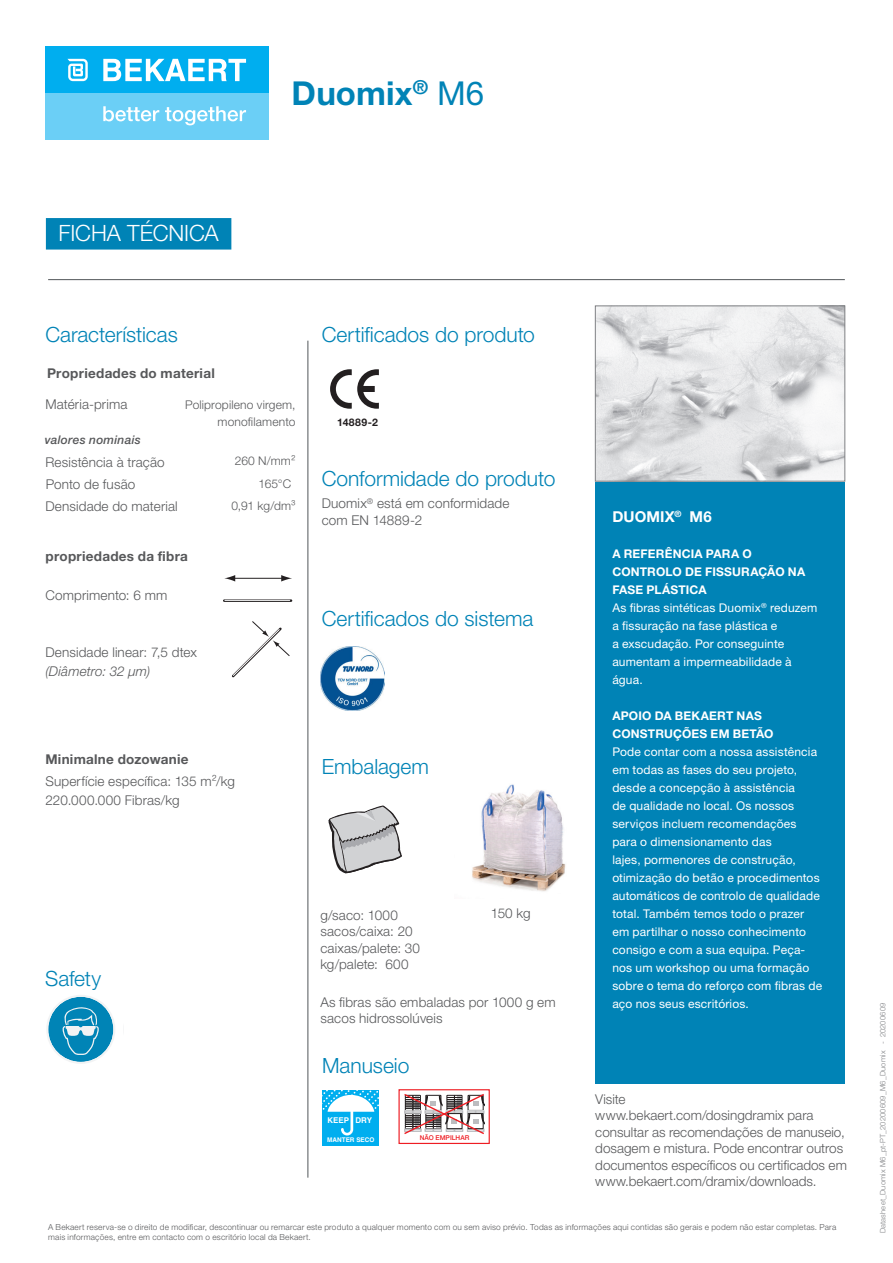
<style>
.page{position:relative;width:893px;height:1263px;background:#fff}
.page>*{position:absolute;margin:0;border:0;box-sizing:border-box;transform-origin:0 0}
.t1{font:700 33px "Helvetica Neue LTW1 G";letter-spacing:.005em;color:#0083b6}
.t2{font:300 22.5px "Helvetica Neue LTW1 G";letter-spacing:-.005em;color:#fff}
.t3{font:300 21px "Helvetica Neue LTW1 G";letter-spacing:-.005em;color:#0083b6}
.t4{font:700 15px "Helvetica Neue LTW1 G";letter-spacing:.005em;color:#fff}
.t5{font:300 13.5px/16.5px "Helvetica Neue LTW1 G";letter-spacing:.005em;color:#57585a}
.t6{font:700 13.5px "Helvetica Neue LTW1 G";letter-spacing:.02em;color:#57585a}
.t7{font:italic 300 13.5px "Helvetica Neue LTW1 G";letter-spacing:.01em;color:#57585a}
.t8{font:12px/18px "Helvetica Neue LTW1 G";letter-spacing:.015em;color:#fff}
.t9{font:300 12px/16.5px "Helvetica Neue LTW1 G";letter-spacing:.015em;color:#57585a;text-align:right}
.t10{font:700 12px/18px "Helvetica Neue LTW1 G";letter-spacing:.015em;color:#fff}
.t11{font:italic 500 12px "Helvetica Neue LTW1 G";letter-spacing:.02em;color:#57585a}
.t12{font:700 10.5px "Helvetica Neue LTW1 G";letter-spacing:.04em;color:#231f20}
.t13{font:300 8.25px/10.5px "Helvetica Neue LTW1 G";letter-spacing:.025em;color:#57585a}
.t14{font:700 7.95px "Helvetica";color:#fff}
.t15{font:300 7.5px "Helvetica Neue LTW1 G";letter-spacing:.025em;color:#808285}
.t16{font:500 6.6px "Helvetica Neue";color:#ee1d23}
.t17{font:700 6.45px "Helvetica";color:#fff}
.s1{font-weight:400}
.s2{font-weight:700}
</style>
<div class="page">
<div style="left:45px;top:90px;width:223px;height:50px;background:#6bcff6"></div>
<div style="left:45px;top:47px;width:223px;height:46px;background:#00aeef"></div>
<svg style="left:67px;top:59px;width:21px;height:22px"></svg>
<svg style="left:103px;top:59px;width:143px;height:22px"></svg>
<svg style="left:103px;top:106px;width:56px;height:15px"></svg>
<svg style="left:165px;top:106px;width:81px;height:19px"></svg>
<img style="left:597px;top:308px;width:246px;height:171px">
<div style="left:595px;top:306px;width:250px;height:175px;border:1px solid #808285"></div>
<img style="left:320px;top:646px;width:64px;height:64px">
<svg style="left:330px;top:369px;width:49px;height:40px"></svg>
<hr style="left:308px;top:341px;width:1px;height:837px;background:#515659">
<svg style="left:232px;top:621px;width:58px;height:57px"></svg>
<hr style="left:234px;top:578px;width:49px;height:1px;background:#231f20">
<svg style="left:281px;top:575px;width:11px;height:6px"></svg>
<svg style="left:224px;top:575px;width:11px;height:6px"></svg>
<hr style="left:224px;top:599px;width:67px;height:3px;background:#231f20">
<hr style="left:225px;top:600px;width:65px;height:1px;background:#fff">
<svg style="left:47px;top:995px;width:68px;height:69px"></svg>
<hr style="left:48px;top:279px;width:797px;height:1px;background:#515659">
<svg style="left:328px;top:805px;width:74px;height:69px"></svg>
<img style="left:472px;top:784px;width:94px;height:108px">
<div style="left:46px;top:218px;width:185px;height:32px;background:#0083b6"></div>
<div style="left:595px;top:482px;width:250px;height:601px;background:#0083b6"></div>
<div style="left:322px;top:1090px;width:57px;height:55px;background:#00aeef"></div>
<svg style="left:322px;top:1090px;width:57px;height:45px"></svg>
<div style="left:398px;top:1089px;width:92px;height:55px;border:1px solid #ee1d23"></div>
<svg style="left:404px;top:1094px;width:81px;height:41px"></svg>
<h1 class="t1" style="left:292px;top:73px;width:194px">Duomix<sup>®</sup> <span class="s1">M6</span></h1>
<h2 class="t2" style="left:59px;top:220px;width:161px">FICHA TÉCNICA</h2>
<h3 class="t3" style="left:45px;top:322px;width:134px">Características</h3>
<p class="t6" style="left:47px;top:365px;width:169px">Propriedades do material</p>
<p class="t5" style="left:45px;top:396px;width:83px">Matéria-prima</p>
<p class="t9" style="left:185px;top:397px;width:112px">Polipropileno virgem, monofilamento</p>
<p class="t11" style="left:45px;top:432px;width:97px">valores nominais</p>
<p class="t9" style="left:235px;top:453px;width:62px">260 N/mm²</p>
<p class="t9" style="left:231px;top:498px;width:66px">0,91 kg/dm³</p>
<p class="t5" style="left:45px;top:453px;width:121px">Resistência à tração</p>
<p class="t5" style="left:45px;top:498px;width:134px">Densidade do material</p>
<p class="t5" style="left:46px;top:476px;width:91px">Ponto de fusão</p>
<p class="t9" style="left:259px;top:475px;width:34px">165°C</p>
<p class="t6" style="left:45px;top:548px;width:144px">propriedades da fibra</p>
<p class="t5" style="left:45px;top:587px;width:123px">Comprimento: 6 mm</p>
<p class="t5" style="left:45px;top:644px;width:153px">Densidade linear: 7,5 dtex</p>
<p class="t7" style="left:45px;top:663px;width:106px">(Diâmetro: 32 µm)</p>
<h3 class="t3" style="left:322px;top:322px;width:215px">Certificados do produto</h3>
<p class="t12" style="left:337px;top:416px;width:42px">14889-2</p>
<h3 class="t3" style="left:322px;top:465px;width:235px">Conformidade do produto</h3>
<p class="t5" style="left:322px;top:495px;width:189px">Duomix<sup>®</sup> está em conformidade com EN 14889-2</p>
<h3 class="t3" style="left:322px;top:605px;width:213px">Certificados do sistema</h3>
<p class="t6" style="left:45px;top:751px;width:145px">Minimalne dozowanie</p>
<p class="t5" style="left:45px;top:771px;width:191px;line-height:19.5px">Superfície específica: 135 m²/kg<br>220.000.000 Fibras/kg</p>
<h3 class="t3" style="left:322px;top:754px;width:109px">Embalagem</h3>
<h3 class="t3" style="left:45px;top:966px;width:58px">Safety</h3>
<p class="t5" style="left:320px;top:906px;width:101px">g/saco: 1000 sacos/caixa: 20 caixas/palete: 30 kg/palete: 600</p>
<p class="t5" style="left:491px;top:905px;width:41px">150 kg</p>
<p class="t5" style="left:320px;top:993px;width:237px">As fibras são embaladas por 1000 g em sacos hidrossolúveis</p>
<h3 class="t3" style="left:322px;top:1053px;width:89px">Manuseio</h3>
<p class="t14" style="left:327px;top:1113px;width:46px">KEEP DRY</p>
<p class="t17" style="left:327px;top:1134px;width:49px">MANTER SECO</p>
<p class="t16" style="left:420px;top:1132px;width:51px">NÃO EMPILHAR</p>
<p class="t4" style="left:612px;top:507px;width:101px">DUOMIX<sup>®</sup> M6</p>
<p class="t8" style="left:612px;top:545px;width:207px"><span class="s2">A REFERÊNCIA PARA O<br>CONTROLO DE FISSURAÇÃO NA<br>FASE PLÁSTICA<br></span>As fibras sintéticas Duomix<sup>®</sup> reduzem a fissuração na fase plástica e<br>a exscudação. Por conseguinte aumentam a impermeabilidade à água.</p>
<p class="t10" style="left:612px;top:707px;width:163px">APOIO DA BEKAERT NAS<br>CONSTRUÇÕES EM BETÃO</p>
<p class="t8" style="left:612px;top:743px;width:212px">Pode contar com a nossa assistência em todas as fases do seu projeto, desde a concepção à assistência<br>de qualidade no local. Os nossos serviços incluem recomendações para o dimensionamento das<br>lajes, pormenores de construção, otimização do betão e procedimentos automáticos de controlo de qualidade total. Também temos todo o prazer em partilhar o nosso conhecimento consigo e com a sua equipa. Peça&shy;nos um workshop ou uma formação sobre o tema do reforço com fibras de aço nos seus escritórios.</p>
<p class="t5" style="left:595px;top:1091px;width:253px">Visite<br>www.bekaert.com/dosingdramix para consultar as recomendações de manuseio, dosagem e mistura. Pode encontrar outros documentos específicos ou certificados em www.bekaert.com/dramix/downloads.</p>
<p class="t13" style="left:48px;top:1221px;width:790px">A Bekaert reserva-se o direito de modificar, descontinuar ou remarcar este produto a qualquer momento com ou sem aviso prévio. Todas as informações aqui contidas são gerais e podem não estar completas. Para mais informações, entre em contacto com o escritório local da Bekaert.</p>
<p class="t15" style="left:878px;top:1233px;width:232px;rotate:-90deg">Datasheet_Duomix M6_pt-PT_20200609_M6_Duomix - 20200609</p>
</div>
